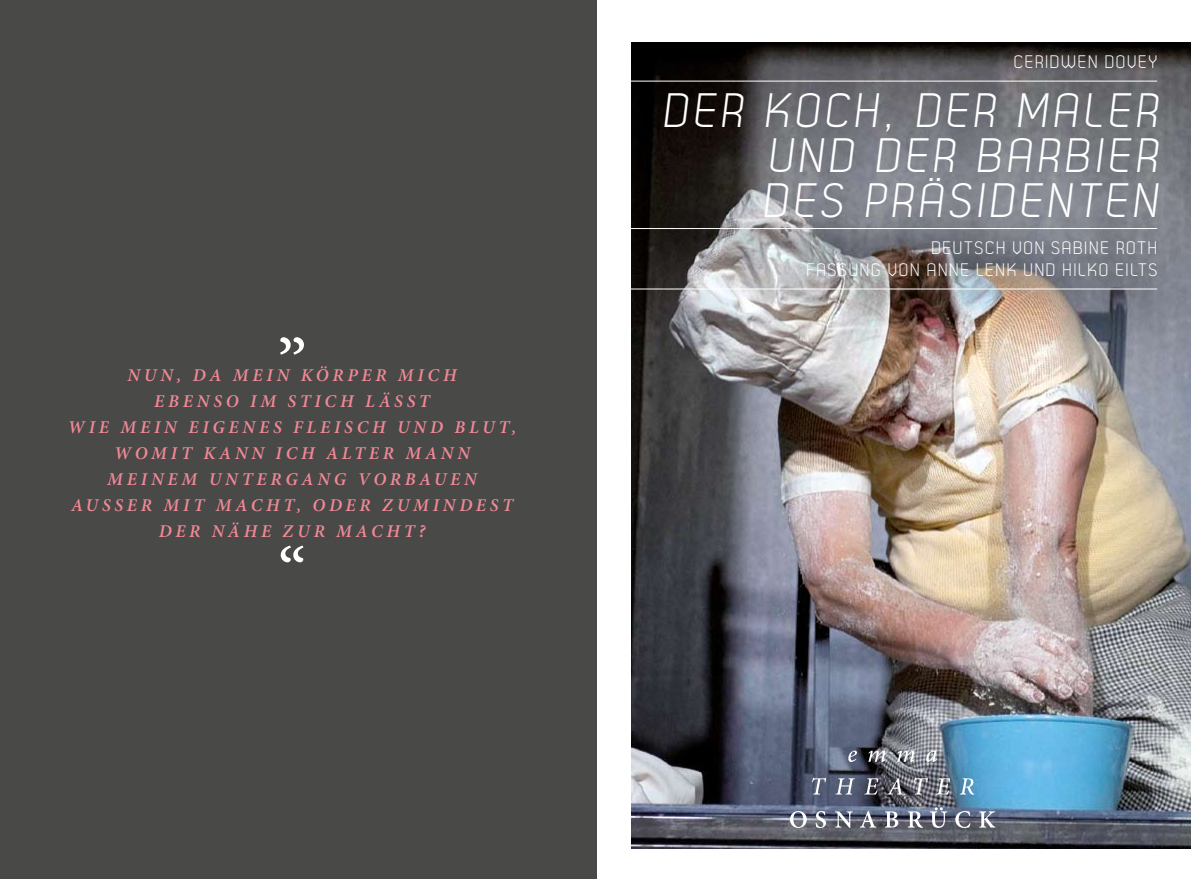
<style>
.page{position:relative;width:1191px;height:879px;background:#fff}
.page>*{position:absolute;margin:0;border:0;box-sizing:border-box;transform-origin:0 0}
.t1{font:48px/45px "Dekar Special";color:#fff;text-align:justify}
.t2{font:italic 600 18px "Minion Pro";letter-spacing:.21em;color:#f18895}
.t3{font:18px "Dekar Special";letter-spacing:.095em;color:#fff}
</style>
<div class="page">
<img style="left:631px;top:43px;width:560px;height:806px">
<div style="left:0;top:0;width:596px;height:879px;background:#494948"></div>
<hr style="left:629px;top:228px;width:528px;height:1px;background:#fff">
<hr style="left:629px;top:81px;width:528px;height:1px;background:#fff">
<hr style="left:629px;top:288px;width:528px;height:1px;background:#fff">
<svg style="left:280px;top:337px;width:24px;height:18px"></svg>
<svg style="left:281px;top:545px;width:22px;height:17px"></svg>
<svg style="left:790px;top:807px;width:205px;height:21px;background:#7d8393"></svg>
<svg style="left:848px;top:750px;width:89px;height:12px"></svg>
<svg style="left:812px;top:778px;width:162px;height:16px;background:#737c8b"></svg>
<p class="t2" style="left:127px;top:362px;width:330px">NUN, DA MEIN KÖRPER MICH</p>
<p class="t2" style="left:154px;top:388px;width:277px">EBENSO IM STICH LÄSST</p>
<p class="t2" style="left:68px;top:414px;width:450px">WIE MEIN EIGENES FLEISCH UND BLUT,</p>
<p class="t2" style="left:114px;top:440px;width:138px">WOMIT KANN</p>
<p class="t2" style="left:276px;top:440px;width:182px">ICH ALTER MANN</p>
<p class="t2" style="left:107px;top:466px;width:372px">MEINEM UN TERGANG VORBAUEN</p>
<p class="t2" style="left:71px;top:492px;width:443px">AUSS ER MIT MACHT, ODER ZUMINDEST</p>
<p class="t2" style="left:159px;top:518px;width:268px">DER NÄHE ZUR MACHT?</p>
<p class="t3" style="left:1013px;top:53px;width:21px">CERID</p>
<p class="t3" style="left:1061px;top:53px;width:97px">WEN DOVEY</p>
<h1 class="t1" style="left:762px;top:89px;width:403px;text-indent:-100px">DER KOCH, DER MALER UND DER BARBIER DES PRÄSIDENTEN</h1>
<p class="t3" style="left:931px;top:239px;width:23px">DEUTSCH</p>
<p class="t3" style="left:1012px;top:239px;width:60px">VON SABINE</p>
<p class="t3" style="left:1116px;top:239px;width:21px">ROTH</p>
<p class="t3" style="left:806px;top:261px;width:22px">FASSUN</p>
<p class="t3" style="left:871px;top:261px;width:78px">G VON ANNE</p>
<p class="t3" style="left:976px;top:261px;width:21px">LENK</p>
<p class="t3" style="left:1023px;top:261px;width:12px">UND</p>
<p class="t3" style="left:1062px;top:261px;width:21px">HILKO</p>
<p class="t3" style="left:1115px;top:261px;width:19px">EILTS</p>
</div>
